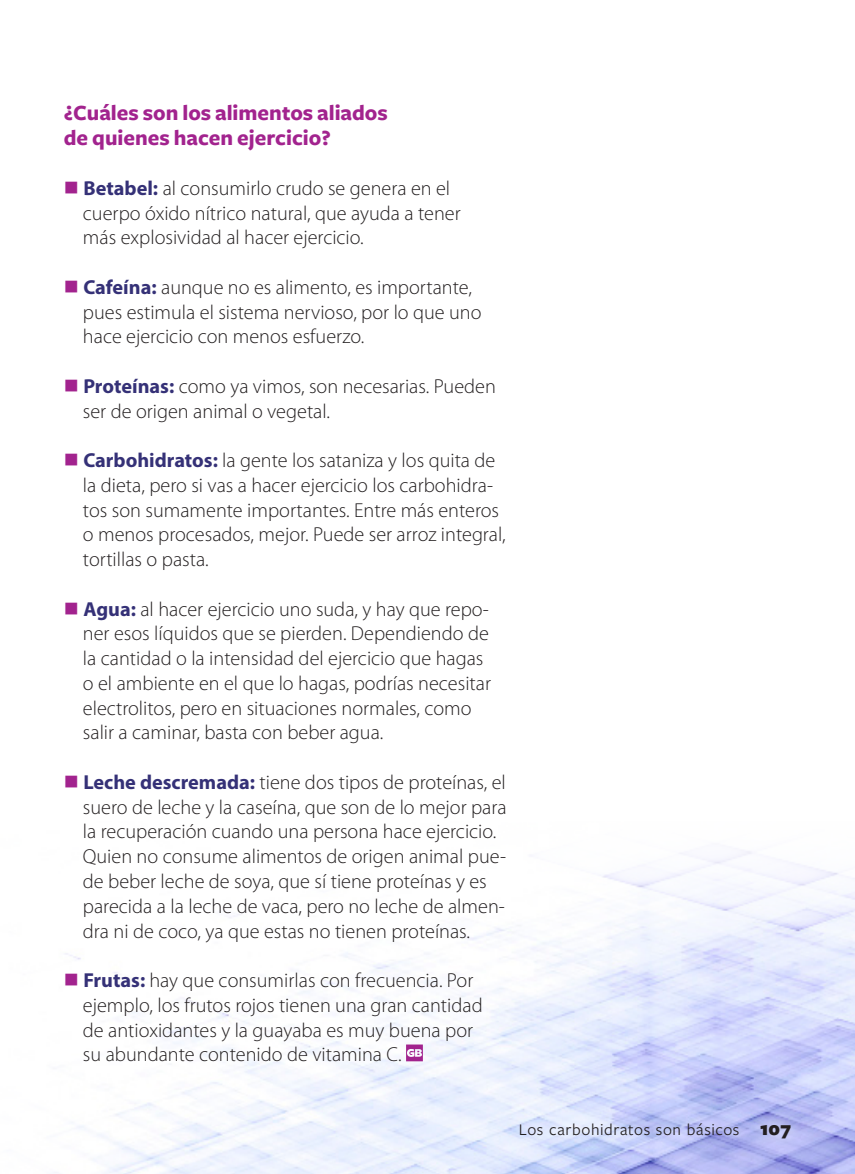
<style>
.page{position:relative;width:855px;height:1174px;background:#fff}
.page>*{position:absolute;margin:0;border:0;box-sizing:border-box;transform-origin:0 0}
.Pregunta{font:700 22.5px/24.8px "Freight Sans";color:#a2238e}
.Texto_Corrido_Myriad{font:300 20.25px/24.8px "Myriad Pro";color:#231f20}
.t1{font:16.88px "Freight Sans";letter-spacing:.035em;color:#231f20}
.s1{color:#a2238e}
.s2{font-weight:700;color:#353177}
.s3{font-weight:900;font-size:20.25px}
</style>
<div class="page">
<img style="left:55px;top:850px;width:800px;height:324px">
<div style="left:748px;top:1110px;width:56px;height:41px;background:#fff;opacity:.9"></div>
<div style="left:506px;top:1109px;width:245px;height:39px;background:#fff;opacity:.9"></div>
<svg style="left:406px;top:1044px;width:17px;height:17px"></svg>
<p class="Pregunta" style="left:64px;top:102px;width:325px">¿Cuáles son los alimentos aliados de quienes hacen ejercicio?</p>
<p class="Texto_Corrido_Myriad" style="left:64px;top:175px;width:388px"><span class="s1">■</span> <span class="s2">Betabel:</span> al consumirlo crudo se genera en el</p>
<p class="Texto_Corrido_Myriad" style="left:83px;top:200px;width:379px">cuerpo óxido nítrico natural, que ayuda a tener más explosividad al hacer ejercicio.</p>
<p class="Texto_Corrido_Myriad" style="left:64px;top:274px;width:410px"><span class="s1">■</span> <span class="s2">Cafeína:</span> aunque no es alimento, es importante,</p>
<p class="Texto_Corrido_Myriad" style="left:83px;top:299px;width:400px">pues estimula el sistema nervioso, por lo que uno hace ejercicio con menos esfuerzo.</p>
<p class="Texto_Corrido_Myriad" style="left:64px;top:373px;width:433px"><span class="s1">■</span> <span class="s2">Proteínas:</span> como ya vimos, son necesarias. Pueden</p>
<p class="Texto_Corrido_Myriad" style="left:83px;top:398px;width:249px">ser de origen animal o vegetal.</p>
<p class="Texto_Corrido_Myriad" style="left:64px;top:448px;width:433px"><span class="s1">■</span> <span class="s2">Carbohidratos:</span> la gente los sataniza y los quita de</p>
<p class="Texto_Corrido_Myriad" style="left:83px;top:472px;width:424px">la dieta, pero si vas a hacer ejercicio los carbohidra&shy;tos son sumamente importantes. Entre más enteros o menos procesados, mejor. Puede ser arroz integral, tortillas o pasta.</p>
<p class="Texto_Corrido_Myriad" style="left:64px;top:596px;width:427px"><span class="s1">■</span> <span class="s2">Agua:</span> al hacer ejercicio uno suda, y hay que repo-</p>
<p class="Texto_Corrido_Myriad" style="left:83px;top:621px;width:409px">ner esos líquidos que se pierden. Dependiendo de la cantidad o la intensidad del ejercicio que hagas o el ambiente en el que lo hagas, podrías necesitar electrolitos, pero en situaciones normales, como salir a caminar, basta con beber agua.</p>
<p class="Texto_Corrido_Myriad" style="left:64px;top:769px;width:443px"><span class="s1">■</span> <span class="s2">Leche descremada:</span> tiene dos tipos de proteínas, el</p>
<p class="Texto_Corrido_Myriad" style="left:83px;top:794px;width:425px">suero de leche y la caseína, que son de lo mejor para la recuperación cuando una persona hace ejercicio.<br>Quien no consume alimentos de origen animal pue&shy;de beber leche de soya, que sí tiene proteínas y es parecida a la leche de vaca, pero no leche de almen&shy;dra ni de coco, ya que estas no tienen proteínas.</p>
<p class="Texto_Corrido_Myriad" style="left:64px;top:967px;width:411px"><span class="s1">■</span> <span class="s2">Frutas:</span> hay que consumirlas con frecuencia. Por</p>
<p class="Texto_Corrido_Myriad" style="left:83px;top:992px;width:401px">ejemplo, los frutos rojos tienen una gran cantidad de antioxidantes y la guayaba es muy buena por su abundante contenido de vitamina C.</p>
<p class="t1" style="left:519px;top:1120px;width:274px">Los carbohidratos son básicos <span class="s3">107</span></p>
</div>
